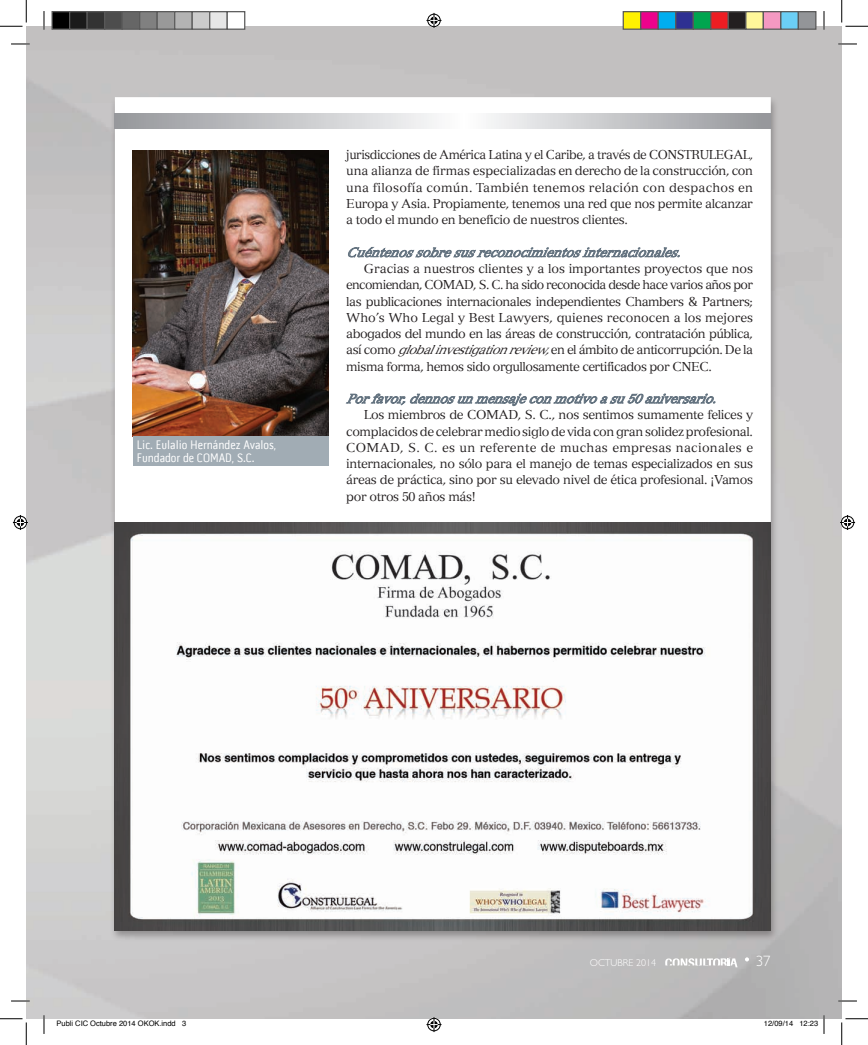
<style>
.page{position:relative;width:868px;height:1045px;background:#fff}
.page>*{position:absolute;margin:0;border:0;box-sizing:border-box;transform-origin:0 0}
.t1{font:300 15px "Gill Sans";color:#fff}
.t2{font:12.5px/16.2px "Versailles LT";letter-spacing:-.03em;color:#231f20;text-align:justify}
.t3{font:12.5px "Pill Gothic 300 mg";color:#fff}
.t4{font:300 10px "Gill Sans";color:#fff}
.t5{font:7.5px "Helvetica";color:#000}
.s1{font-style:italic}
</style>
<div class="page">
<div style="left:110px;top:95px;width:669px;height:847px;background:#231f20;opacity:.36"></div>
<svg style="left:115px;top:97px;width:655px;height:425px"></svg>
<svg style="left:744px;top:957px;width:5px;height:4px"></svg>
<svg style="left:665px;top:957px;width:72px;height:10px"></svg>
<img style="left:115px;top:522px;width:655px;height:408px">
<svg style="left:348px;top:247px;width:332px;height:10px"></svg>
<svg style="left:346px;top:362px;width:369px;height:44px"></svg>
<img style="left:133px;top:150px;width:195px;height:287px">
<div style="left:133px;top:437px;width:195px;height:29px;background:#a1acb4"></div>
<svg style="left:115px;top:114px;width:655px;height:14px;background:#c8c9cb"></svg>
<svg style="left:11px;top:43px;width:19px;height:2px"></svg>
<svg style="left:838px;top:43px;width:18px;height:2px"></svg>
<svg style="left:11px;top:1000px;width:19px;height:1px"></svg>
<svg style="left:838px;top:1000px;width:18px;height:1px"></svg>
<svg style="left:43px;top:11px;width:2px;height:19px"></svg>
<svg style="left:43px;top:1015px;width:2px;height:19px"></svg>
<svg style="left:823px;top:11px;width:1px;height:19px"></svg>
<svg style="left:0;top:0;width:27px;height:27px"></svg>
<svg style="left:0;top:1018px;width:27px;height:27px"></svg>
<svg style="left:841px;top:0;width:26px;height:27px"></svg>
<svg style="left:841px;top:1018px;width:26px;height:27px"></svg>
<svg style="left:426px;top:13px;width:15px;height:15px"></svg>
<svg style="left:426px;top:1017px;width:15px;height:15px"></svg>
<svg style="left:13px;top:515px;width:15px;height:15px"></svg>
<svg style="left:840px;top:515px;width:15px;height:15px"></svg>
<div style="left:52px;top:12px;width:18px;height:17px;background:#000"></div>
<div style="left:51px;top:11px;width:19px;height:19px;border:1px solid #595959"></div>
<div style="left:70px;top:12px;width:17px;height:17px;background:#1a1a1a"></div>
<div style="left:69px;top:11px;width:19px;height:19px;border:1px solid #595959"></div>
<div style="left:87px;top:12px;width:18px;height:17px;background:#333"></div>
<div style="left:86px;top:11px;width:19px;height:19px;border:1px solid #595959"></div>
<div style="left:105px;top:12px;width:17px;height:17px;background:#4d4d4d"></div>
<div style="left:104px;top:11px;width:19px;height:19px;border:1px solid #595959"></div>
<div style="left:122px;top:12px;width:18px;height:17px;background:#666"></div>
<div style="left:121px;top:11px;width:19px;height:19px;border:1px solid #595959"></div>
<div style="left:140px;top:12px;width:17px;height:17px;background:#808080"></div>
<div style="left:139px;top:11px;width:19px;height:19px;border:1px solid #595959"></div>
<div style="left:157px;top:12px;width:18px;height:17px;background:#999"></div>
<div style="left:156px;top:11px;width:19px;height:19px;border:1px solid #595959"></div>
<div style="left:175px;top:12px;width:17px;height:17px;background:#b3b3b3"></div>
<div style="left:174px;top:11px;width:19px;height:19px;border:1px solid #595959"></div>
<div style="left:192px;top:12px;width:18px;height:17px;background:#ccc"></div>
<div style="left:191px;top:11px;width:19px;height:19px;border:1px solid #595959"></div>
<div style="left:210px;top:12px;width:17px;height:17px;background:#e6e6e6"></div>
<div style="left:209px;top:11px;width:19px;height:19px;border:1px solid #595959"></div>
<div style="left:226px;top:11px;width:19px;height:19px;border:1px solid #595959"></div>
<div style="left:623px;top:12px;width:17px;height:17px;background:#fff101"></div>
<div style="left:622px;top:11px;width:19px;height:19px;border:1px solid #595959"></div>
<div style="left:640px;top:12px;width:18px;height:17px;background:#ed028c"></div>
<div style="left:640px;top:11px;width:18px;height:19px;border:1px solid #595959"></div>
<div style="left:658px;top:12px;width:17px;height:17px;background:#00aeef"></div>
<div style="left:657px;top:11px;width:19px;height:19px;border:1px solid #595959"></div>
<div style="left:675px;top:12px;width:18px;height:17px;background:#2e3092"></div>
<div style="left:675px;top:11px;width:18px;height:19px;border:1px solid #595959"></div>
<div style="left:693px;top:12px;width:17px;height:17px;background:#00a54f"></div>
<div style="left:692px;top:11px;width:19px;height:19px;border:1px solid #595959"></div>
<div style="left:710px;top:12px;width:18px;height:17px;background:#ee1d23"></div>
<div style="left:710px;top:11px;width:18px;height:19px;border:1px solid #595959"></div>
<div style="left:728px;top:12px;width:17px;height:17px;background:#231f20"></div>
<div style="left:727px;top:11px;width:19px;height:19px;border:1px solid #595959"></div>
<div style="left:745px;top:12px;width:18px;height:17px;background:#fff79a"></div>
<div style="left:745px;top:11px;width:18px;height:19px;border:1px solid #595959"></div>
<div style="left:763px;top:12px;width:17px;height:17px;background:#f499c2"></div>
<div style="left:762px;top:11px;width:19px;height:19px;border:1px solid #595959"></div>
<div style="left:780px;top:12px;width:18px;height:17px;background:#6bcff6"></div>
<div style="left:780px;top:11px;width:18px;height:19px;border:1px solid #595959"></div>
<div style="left:798px;top:12px;width:17px;height:17px;background:#939598"></div>
<div style="left:797px;top:11px;width:19px;height:19px;border:1px solid #595959"></div>
<svg style="left:799px;top:1015px;width:25px;height:19px"></svg>
<p class="t3" style="left:137px;top:437px;width:141px">Lic. Eulalio Hernández Avalos,</p>
<p class="t3" style="left:137px;top:450px;width:119px">Fundador de COMAD, S.C.</p>
<p class="t2" style="left:346px;top:147px;width:408px">jurisdicciones de América Latina y el Caribe, a través de CONSTRULEGAL, una alianza de firmas especializadas en derecho de la construcción, con una filosofía común. También tenemos relación con despachos en Europa y Asia. Propiamente, tenemos una red que nos permite alcanzar a todo el mundo en beneficio de nuestros clientes.</p>
<p class="t2" style="left:346px;top:260px;width:408px;text-indent:18px">Gracias a nuestros clientes y a los importantes proyectos que nos encomiendan, COMAD, S. C. ha sido reconocida desde hace varios años por las publicaciones internacionales independientes Chambers &amp; Partners; Who’s Who Legal y Best Lawyers, quienes reconocen a los mejores abogados del mundo en las áreas de construcción, contratación pública, así como <span class="s1">globalinvestigationreview,</span>en el ámbito de anticorrupción. De la misma forma, hemos sido orgullosamente certificados por CNEC.</p>
<p class="t2" style="left:346px;top:407px;width:408px;text-indent:18px">Los miembros de COMAD, S. C., nos sentimos sumamente felices y complacidos de celebrar medio siglo de vida con gran solidez profesional.<br>COMAD, S. C. es un referente de muchas empresas nacionales e internacionales, no sólo para el manejo de temas especializados en sus áreas de práctica, sino por su elevado nivel de ética profesional. ¡Vamos por otros 50 años más!</p>
<p class="t4" style="left:589px;top:956px;width:68px">OCTUBRE 2014</p>
<p class="t1" style="left:755px;top:952px;width:16px">37</p>
<p class="t5" style="left:56px;top:1018px;width:131px">Publi CIC Octubre 2014 OKOK.indd 3</p>
<p class="t5" style="left:763px;top:1018px;width:56px">12/09/14 12:23</p>
</div>
